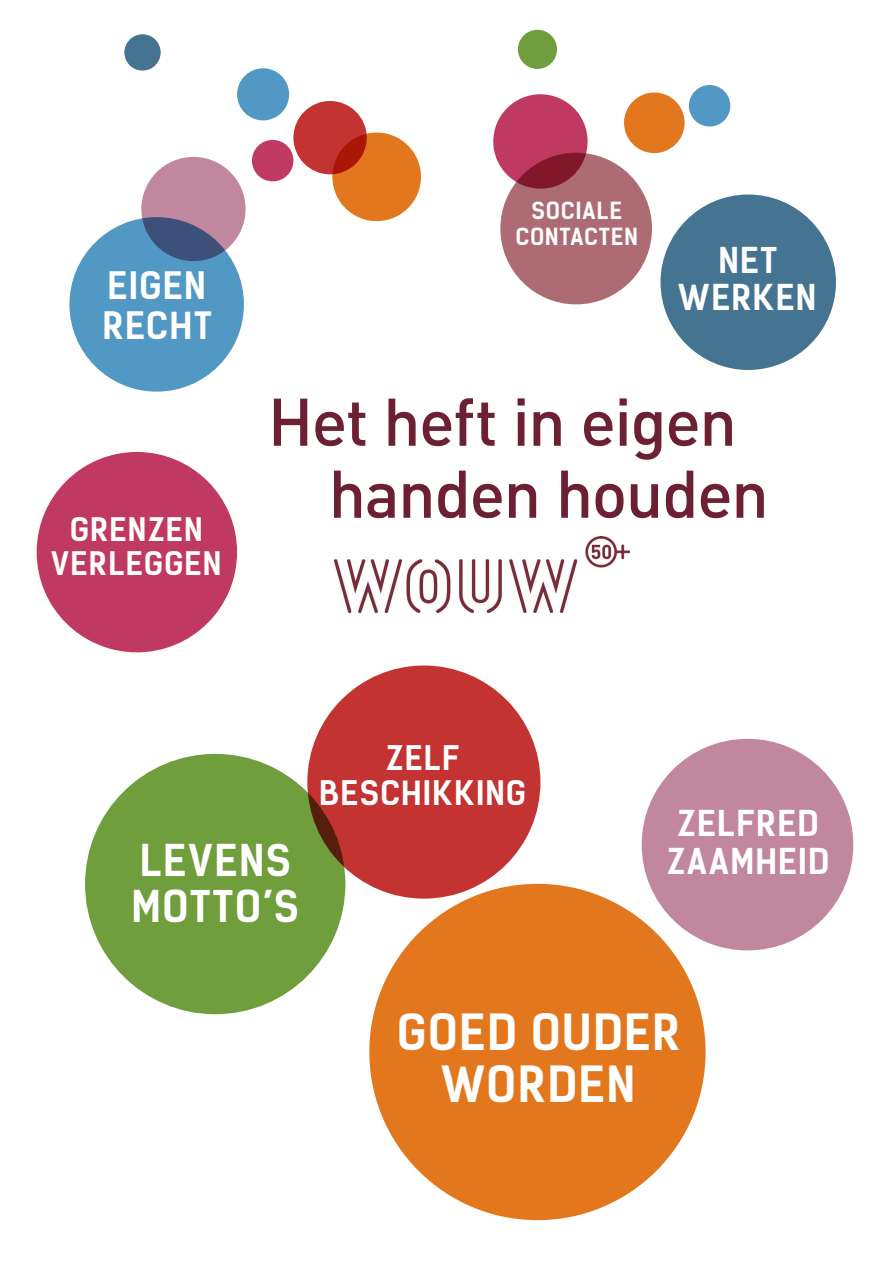
<style>
.page{position:relative;width:893px;height:1263px;background:#fff}
.page>*{position:absolute;margin:0;border:0;box-sizing:border-box;transform-origin:0 0}
.titel{font:500 66.3px "DIN";letter-spacing:-.025em;color:#6d2034}
.kreten_voorkant{font:700 47.4px "Kelson Sans";letter-spacing:.02em;color:#fff}
.kreten_voorkant-2{font:700 41.85px "Kelson Sans";letter-spacing:.04em;color:#fff}
.kreten_voorkant-3{font:700 36px "Kelson Sans";letter-spacing:.025em;color:#fff}
.kreten_voorkant-4{font:700 34.05px "Kelson Sans";letter-spacing:.03em;color:#fff}
.kreten_voorkant-5{font:700 32.25px "Kelson Sans";letter-spacing:.03em;color:#fff}
.kreten_voorkant-6{font:700 30.9px "Kelson Sans";letter-spacing:.03em;color:#fff}
.kreten_voorkant-7{font:700 22.5px "Kelson Sans";letter-spacing:.03em;color:#fff}
</style>
<div class="page">
<img style="left:335px;top:536px;width:294px;height:77px">
<div style="left:37px;top:452px;width:200px;height:200px;background:#c03963;border-radius:50%"></div>
<div style="left:493px;top:94px;width:95px;height:95px;background:#c03963;border-radius:50%"></div>
<div style="left:660px;top:195px;width:176px;height:175px;background:#457392;border-radius:50%"></div>
<div style="left:307px;top:665px;width:233px;height:234px;background:#c23332;border-radius:50%"></div>
<div style="left:85px;top:754px;width:260px;height:260px;background:#709e3d;border-radius:50%"></div>
<div style="left:69px;top:217px;width:175px;height:175px;background:#5198c4;border-radius:50%"></div>
<div style="left:500px;top:153px;width:152px;height:151px;background:#ad6b73;border-radius:50%"></div>
<svg style="left:141px;top:157px;width:105px;height:104px;background:#9d7995"></svg>
<div style="left:237px;top:68px;width:52px;height:52px;background:#5198c4;border-radius:50%"></div>
<div style="left:252px;top:140px;width:41px;height:41px;background:#c03963;border-radius:50%"></div>
<div style="left:518px;top:30px;width:39px;height:39px;background:#709e3d;border-radius:50%"></div>
<div style="left:624px;top:92px;width:61px;height:61px;background:#e2771d;border-radius:50%"></div>
<div style="left:689px;top:85px;width:41px;height:41px;background:#5198c4;border-radius:50%"></div>
<div style="left:293px;top:101px;width:74px;height:73px;background:#c23332;border-radius:50%"></div>
<div style="left:124px;top:34px;width:37px;height:37px;background:#457392;border-radius:50%"></div>
<div style="left:332px;top:133px;width:89px;height:88px;background:#e2771d;border-radius:50%"></div>
<div style="left:642px;top:739px;width:211px;height:211px;background:#c0879f;border-radius:50%"></div>
<div style="left:369px;top:884px;width:337px;height:336px;background:#e2771d;border-radius:50%"></div>
<p class="kreten_voorkant-3" style="left:107px;top:263px;width:101px">EIGEN</p>
<p class="kreten_voorkant-3" style="left:102px;top:303px;width:111px">RECHT</p>
<p class="kreten_voorkant-6" style="left:70px;top:511px;width:135px">GRENZEN</p>
<p class="kreten_voorkant-6" style="left:51px;top:545px;width:172px">VERLEGGEN</p>
<p class="kreten_voorkant-7" style="left:532px;top:197px;width:92px">SOCIALE</p>
<p class="kreten_voorkant-7" style="left:515px;top:222px;width:124px">CONTACTEN</p>
<p class="kreten_voorkant-4" style="left:718px;top:239px;width:60px">NET</p>
<p class="kreten_voorkant-4" style="left:678px;top:277px;width:140px">WERKEN</p>
<p class="titel" style="left:268px;top:379px;width:471px">Het heft in eigen</p>
<p class="titel" style="left:329px;top:451px;width:442px">handen houden</p>
<p class="kreten_voorkant-5" style="left:386px;top:738px;width:75px">ZELF</p>
<p class="kreten_voorkant-5" style="left:319px;top:774px;width:209px">BESCHIKKING</p>
<p class="kreten_voorkant-2" style="left:139px;top:835px;width:153px">LEVENS</p>
<p class="kreten_voorkant-2" style="left:131px;top:881px;width:169px">MOTTO’S</p>
<p class="kreten_voorkant-4" style="left:678px;top:803px;width:143px">ZELFRED</p>
<p class="kreten_voorkant-4" style="left:667px;top:840px;width:164px">ZAAMHEID</p>
<p class="kreten_voorkant" style="left:397px;top:1003px;width:285px">GOED OUDER</p>
<p class="kreten_voorkant" style="left:441px;top:1055px;width:196px">WORDEN</p>
</div>
